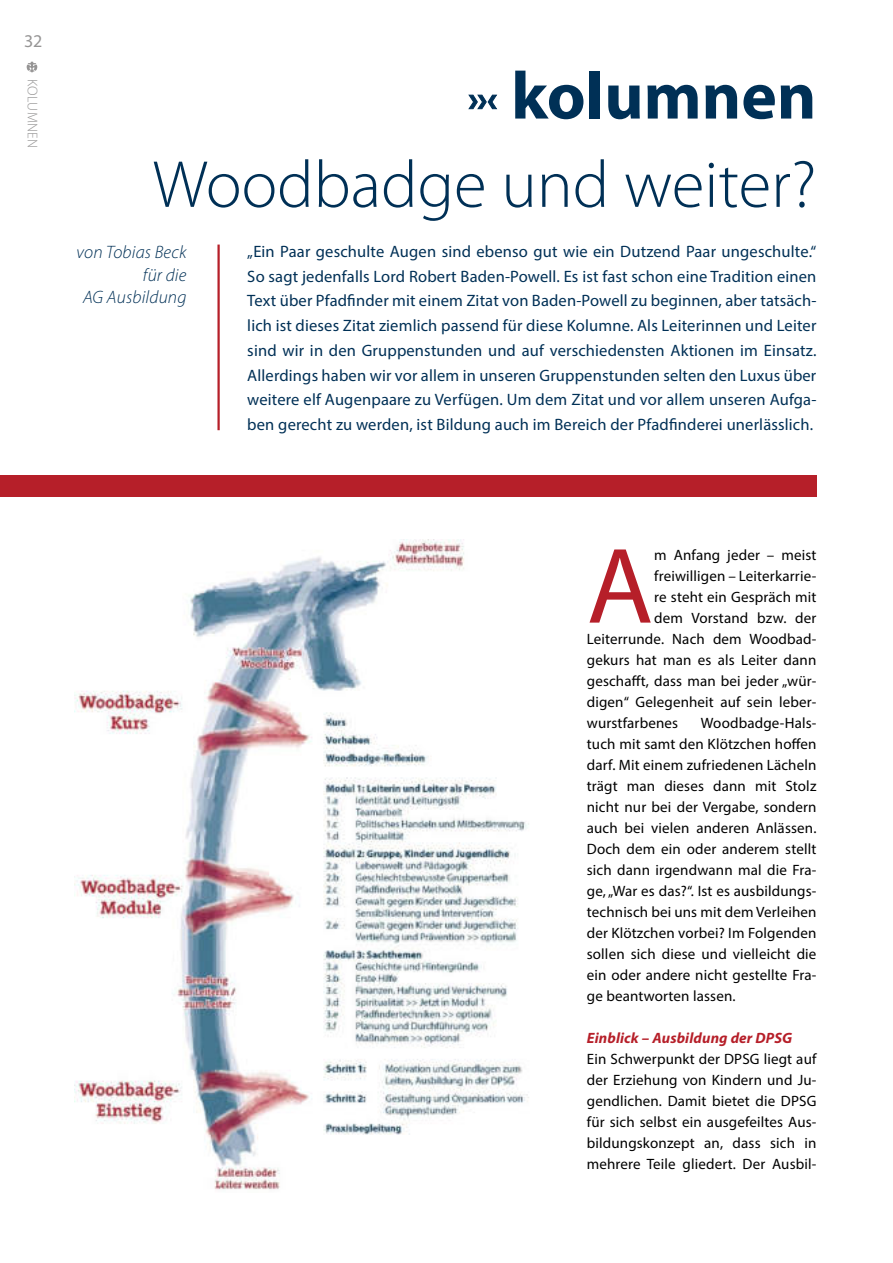
<style>
.page{position:relative;width:893px;height:1263px;background:#fff}
.page>*{position:absolute;margin:0;border:0;box-sizing:border-box;transform-origin:0 0}
.t1{font:108.45px "Myriad Pro";color:#b61f29}
.t2{font:700 67.5px "Myriad Pro";color:#003056}
.t3{font:300 67.05px "Myriad Pro";color:#003056}
.t4{font:italic 300 18px/22.5px "Myriad Pro";letter-spacing:.01em;color:#003056;text-align:right}
.t5{font:18px "Myriad Pro";color:#969595}
.t6{font:16.5px/24.8px "Myriad Pro";letter-spacing:.01em;color:#003056;text-align:justify}
.t7{font:15px/21px "Myriad Pro";letter-spacing:.01em;color:#000;text-align:justify}
.t8{font:italic 700 15px "Myriad Pro";letter-spacing:.01em;color:#b61f29}
.t9{font:300 14.1px "Myriad Pro";letter-spacing:.03em;color:#969595}
</style>
<div class="page">
<svg style="left:27px;top:62px;width:10px;height:10px"></svg>
<svg style="left:468px;top:94px;width:30px;height:16px"></svg>
<hr style="left:217px;top:245px;width:3px;height:185px;background:#b61f29">
<img style="left:75px;top:540px;width:454px;height:650px">
<div style="left:0;top:476px;width:816px;height:21px;background:#b61f29"></div>
<p class="t5" style="left:24px;top:32px;width:20px">32</p>
<p class="t9" style="left:39px;top:79px;width:71px;rotate:90deg">KOLUMNEN</p>
<h2 class="t2" style="left:511px;top:61px;width:307px">kolumnen</h2>
<h3 class="t3" style="left:153px;top:153px;width:665px">Woodbadge und weiter?</h3>
<p class="t4" style="left:77px;top:242px;width:111px">von Tobias Beck für die<br>AG Ausbildung</p>
<p class="t6" style="left:247px;top:240px;width:571px">„Ein Paar geschulte Augen sind ebenso gut wie ein Dutzend Paar ungeschulte.“ So sagt jedenfalls Lord Robert Baden-Powell. Es ist fast schon eine Tradition einen Text über Pfadfinder mit einem Zitat von Baden-Powell zu beginnen, aber tatsäch&shy;lich ist dieses Zitat ziemlich passend für diese Kolumne. Als Leiterinnen und Leiter sind wir in den Gruppenstunden und auf verschiedensten Aktionen im Einsatz.<br>Allerdings haben wir vor allem in unseren Gruppenstunden selten den Luxus über weitere elf Augenpaare zu Verfügen. Um dem Zitat und vor allem unseren Aufga&shy;ben gerecht zu werden, ist Bildung auch im Bereich der Pfadfinderei unerlässlich.</p>
<h1 class="t1" style="left:587px;top:532px;width:68px">A</h1>
<p class="t7" style="left:654px;top:545px;width:164px">m Anfang jeder – meist</p>
<p class="t7" style="left:654px;top:566px;width:164px">freiwilligen – Leiterkarrie-</p>
<p class="t7" style="left:654px;top:587px;width:164px">re steht ein Gespräch mit</p>
<p class="t7" style="left:654px;top:608px;width:164px">dem Vorstand bzw. der</p>
<p class="t7" style="left:587px;top:629px;width:231px">Leiterrunde. Nach dem Woodbad-</p>
<p class="t7" style="left:587px;top:650px;width:231px">gekurs hat man es als Leiter dann</p>
<p class="t7" style="left:587px;top:671px;width:231px">geschafft, dass man bei jeder „wür-</p>
<p class="t7" style="left:587px;top:692px;width:231px">digen“ Gelegenheit auf sein leber-</p>
<p class="t7" style="left:587px;top:713px;width:93px">wurstfarbenes</p>
<p class="t7" style="left:587px;top:713px;width:231px;text-indent:114px">Woodbadge-Hals&shy;tuch mit samt den Klötzchen hoffen darf. Mit einem zufriedenen Lächeln trägt man dieses dann mit Stolz nicht nur bei der Vergabe, sondern auch bei vielen anderen Anlässen.<br>Doch dem ein oder anderem stellt sich dann irgendwann mal die Fra&shy;ge, „War es das?“. Ist es ausbildungs&shy;technisch bei uns mit dem Verleihen der Klötzchen vorbei? Im Folgenden sollen sich diese und vielleicht die ein oder andere nicht gestellte Fra&shy;ge beantworten lassen.</p>
<p class="t8" style="left:587px;top:1032px;width:207px">Einblick – Ausbildung der DPSG</p>
<p class="t7" style="left:587px;top:1049px;width:231px">Ein Schwerpunkt der DPSG liegt auf der Erziehung von Kindern und Ju&shy;gendlichen. Damit bietet die DPSG für sich selbst ein ausgefeiltes Aus&shy;bildungskonzept an, dass sich in mehrere Teile gliedert. Der Ausbil-</p>
</div>
